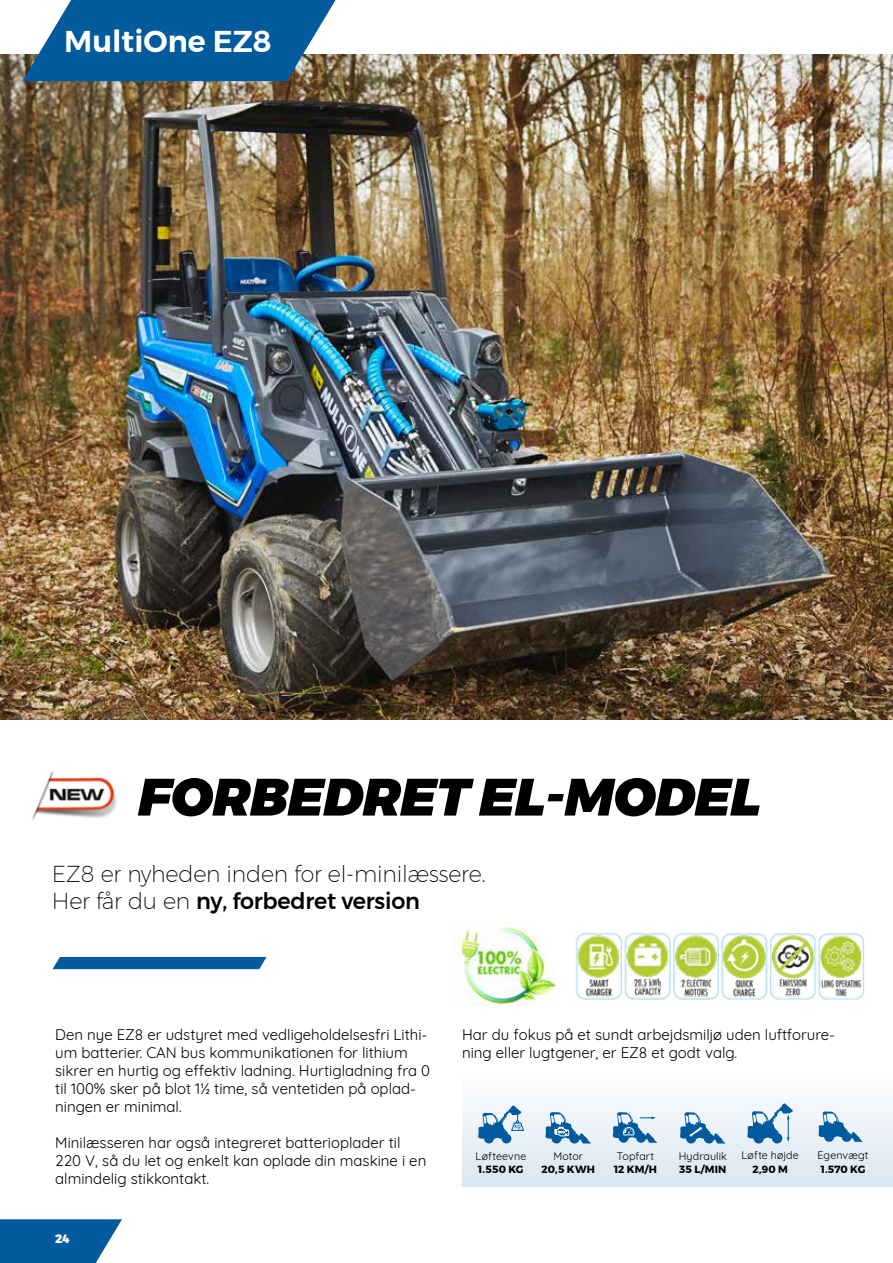
<style>
.page{position:relative;width:893px;height:1263px;background:#fff}
.page>*{position:absolute;margin:0;border:0;box-sizing:border-box;transform-origin:0 0}
.t1{font:italic 900 52.5px "Montserrat";letter-spacing:-.01em;color:#000}
.t2{font:600 30px "Montserrat";color:#fff}
.t3{font:200 22.5px/27px "Montserrat";letter-spacing:-.01em;color:#000}
.t4{font:15px/18px "Quicksand";color:#000}
.t5{font:800 12px "Montserrat";color:#fff}
.t6{font:10.65px "Quicksand";letter-spacing:.015em;color:#000}
.t7{font:700 10.35px "Montserrat";letter-spacing:.005em;color:#000}
.t8{font:6px "Arial";color:#005a9d}
.s1{font-weight:500}
</style>
<div class="page">
<svg style="left:0;top:1219px;width:122px;height:44px;background:#1f6da9"></svg>
<img style="left:32px;top:771px;width:85px;height:49px">
<img style="left:0;top:54px;width:893px;height:665px">
<svg style="left:22px;top:0;width:314px;height:81px;background:#246da4"></svg>
<div style="left:53px;top:957px;width:214px;height:12px;background:#035b9e"></div>
<div style="left:462px;top:1068px;width:431px;height:118px;background:linear-gradient(to bottom,#fff,#dae7f1)"></div>
<svg style="left:478px;top:1105px;width:46px;height:38px"></svg>
<svg style="left:545px;top:1112px;width:46px;height:31px"></svg>
<svg style="left:613px;top:1112px;width:44px;height:31px"></svg>
<svg style="left:680px;top:1112px;width:45px;height:31px"></svg>
<svg style="left:747px;top:1103px;width:46px;height:40px"></svg>
<svg style="left:818px;top:1111px;width:45px;height:31px"></svg>
<img style="left:453px;top:922px;width:102px;height:84px">
<img style="left:576px;top:933px;width:289px;height:67px">
<h2 class="t2" style="left:64px;top:18px;width:209px">MultiOne EZ8</h2>
<h1 class="t1" style="left:138px;top:754px;width:624px">FORBEDRET EL-MODEL</h1>
<h3 class="t3" style="left:52px;top:860px;width:435px">EZ8 er nyheden inden for el-minilæssere.<br>Her får du en <span class="s1">ny, forbedret version</span></h3>
<p class="t4" style="left:55px;top:1024px;width:376px">Den nye EZ8 er udstyret med vedligeholdelsesfri Lithi&shy;um batterier. CAN bus kommunikationen for lithium sikrer en hurtig og effektiv ladning. Hurtigladning fra 0 til 100% sker på blot 1½ time, så ventetiden på oplad&shy;ningen er minimal.</p>
<p class="t4" style="left:55px;top:1132px;width:373px">Minilæsseren har også integreret batterioplader til<br>220 V, så du let og enkelt kan oplade din maskine i en almindelig stikkontakt.</p>
<p class="t5" style="left:55px;top:1229px;width:16px">24</p>
<p class="t4" style="left:462px;top:1024px;width:375px">Har du fokus på et sundt arbejdsmiljø uden luftforure&shy;ning eller lugtgener, er EZ8 et godt valg.</p>
<p class="t8" style="left:514px;top:1122px;width:8px">kg</p>
<p class="t6" style="left:476px;top:1148px;width:52px">Løfteevne</p>
<p class="t7" style="left:478px;top:1161px;width:47px">1.550 KG</p>
<p class="t6" style="left:553px;top:1148px;width:31px">Motor</p>
<p class="t7" style="left:542px;top:1161px;width:55px">20,5 KWH</p>
<p class="t6" style="left:617px;top:1148px;width:39px">Topfart</p>
<p class="t7" style="left:614px;top:1161px;width:44px">12 KM/H</p>
<p class="t6" style="left:679px;top:1148px;width:50px">Hydraulik</p>
<p class="t7" style="left:679px;top:1161px;width:49px">35 L/MIN</p>
<p class="t6" style="left:741px;top:1147px;width:59px">Løfte højde</p>
<p class="t7" style="left:752px;top:1161px;width:37px">2,90 M</p>
<p class="t6" style="left:817px;top:1147px;width:53px">Egenvægt</p>
<p class="t7" style="left:821px;top:1160px;width:46px">1.570 KG</p>
</div>
